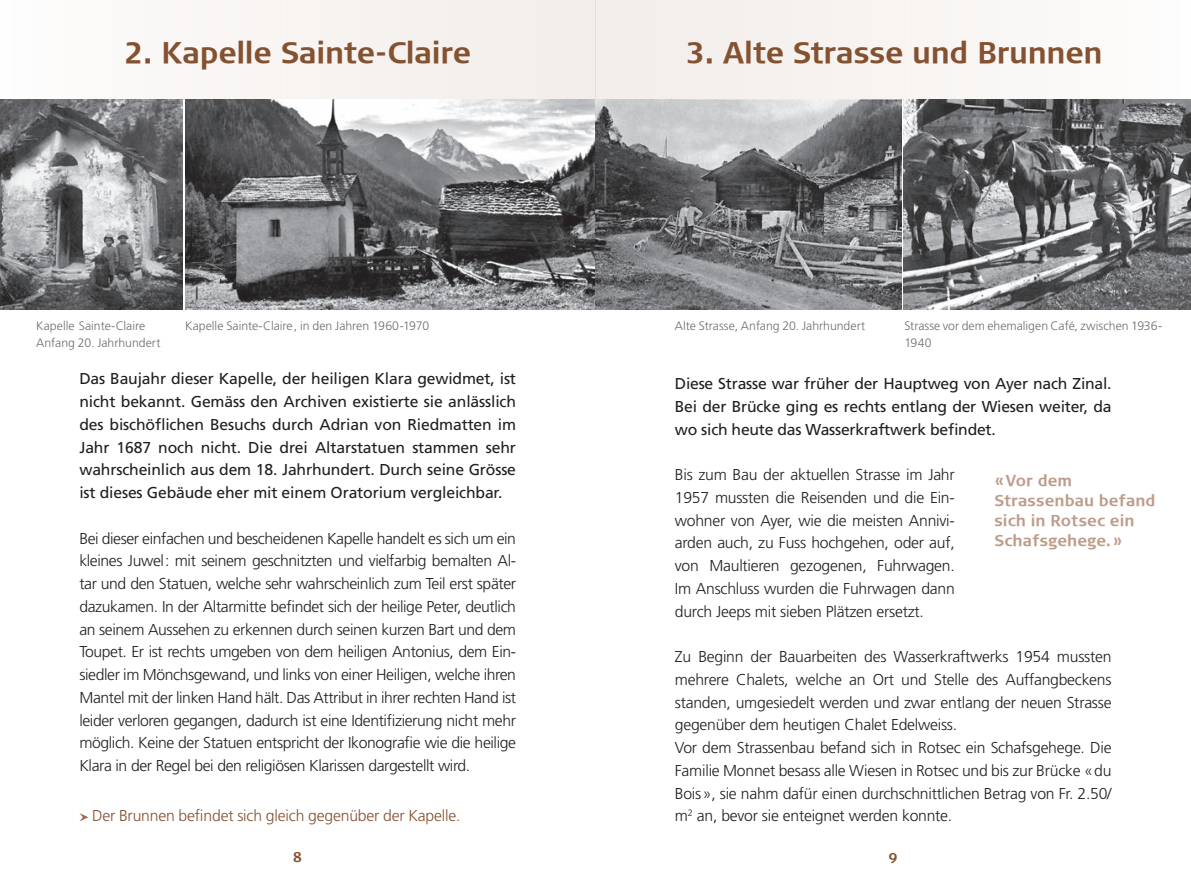
<style>
.page{position:relative;width:1191px;height:893px;background:#fff}
.page>*{position:absolute;margin:0;border:0;box-sizing:border-box;transform-origin:0 0}
.t1{font:700 29.75px "Signa Column";letter-spacing:-.01em;color:#845131}
.t2{font:300 15.75px/22.8px "Frutiger LT Std";letter-spacing:-.015em;color:#231f20;text-align:justify}
.t3{font:15.75px/22.8px "Frutiger LT Std";letter-spacing:-.01em;color:#231f20;text-align:justify}
.t4{font:700 15.75px/20.1px "Signa Column";letter-spacing:.005em;color:#be9c8a}
.t5{font:300 15.75px "Frutiger LT Std";letter-spacing:-.01em;color:#845131}
.t6{font:700 14px "Signa Column";color:#845131}
.t7{font:300 12.25px/16.6px "Frutiger LT Std";color:#6c6d70}
</style>
<div class="page">
<div style="left:0;top:0;width:595px;height:99px;background:#f7f4f2"></div>
<svg style="left:79px;top:813px;width:9px;height:8px"></svg>
<img style="left:185px;top:99px;width:716px;height:210px">
<img style="left:0;top:99px;width:183px;height:210px">
<div style="left:595px;top:0;width:596px;height:99px;background:#f7f4f2"></div>
<img style="left:903px;top:99px;width:288px;height:210px">
<h1 class="t1" style="left:124px;top:36px;width:348px">2. Kapelle Sainte-Claire</h1>
<h1 class="t1" style="left:686px;top:36px;width:418px">3. Alte Strasse und Brunnen</h1>
<p class="t7" style="left:36px;top:318px;width:110px">Kapelle Sainte-Claire</p>
<p class="t7" style="left:185px;top:318px;width:246px">Kapelle Sainte-Claire, in den Jahren 1960-1970</p>
<p class="t7" style="left:36px;top:335px;width:126px">Anfang 20. Jahrhundert</p>
<p class="t7" style="left:675px;top:318px;width:192px">Alte Strasse, Anfang 20. Jahrhundert</p>
<p class="t7" style="left:904px;top:318px;width:259px">Strasse vor dem ehemaligen Café, zwischen 1936-<br>1940</p>
<p class="t3" style="left:79px;top:368px;width:438px">Das Baujahr dieser Kapelle, der heiligen Klara gewidmet, ist nicht bekannt. Gemäss den Archiven existierte sie anlässlich des bischöflichen Besuchs durch Adrian von Riedmatten im Jahr 1687 noch nicht. Die drei Altarstatuen stammen sehr wahrscheinlich aus dem 18. Jahrhundert. Durch seine Grösse ist dieses Gebäude eher mit einem Oratorium vergleichbar.</p>
<p class="t2" style="left:79px;top:527px;width:438px">Bei dieser einfachen und bescheidenen Kapelle handelt es sich um ein kleines Juwel: mit seinem geschnitzten und vielfarbig bemalten Al&shy;tar und den Statuen, welche sehr wahrscheinlich zum Teil erst später dazukamen. In der Altarmitte befindet sich der heilige Peter, deutlich an seinem Aussehen zu erkennen durch seinen kurzen Bart und dem Toupet. Er ist rechts umgeben von dem heiligen Antonius, dem Ein&shy;siedler im Mönchsgewand, und links von einer Heiligen, welche ihren Mantel mit der linken Hand hält. Das Attribut in ihrer rechten Hand ist leider verloren gegangen, dadurch ist eine Identifizierung nicht mehr möglich. Keine der Statuen entspricht der Ikonografie wie die heilige Klara in der Regel bei den religiösen Klarissen dargestellt wird.</p>
<p class="t5" style="left:92px;top:807px;width:370px">Der Brunnen befindet sich gleich gegenüber der Kapelle.</p>
<p class="t3" style="left:675px;top:372px;width:438px">Diese Strasse war früher der Hauptweg von Ayer nach Zinal.<br>Bei der Brücke ging es rechts entlang der Wiesen weiter, da wo sich heute das Wasserkraftwerk befindet.</p>
<p class="t2" style="left:675px;top:464px;width:281px">Bis zum Bau der aktuellen Strasse im Jahr 1957 mussten die Reisenden und die Ein&shy;wohner von Ayer, wie die meisten Annivi&shy;arden auch, zu Fuss hochgehen, oder auf, von Maultieren gezogenen, Fuhrwagen.<br>Im Anschluss wurden die Fuhrwagen dann durch Jeeps mit sieben Plätzen ersetzt.</p>
<p class="t2" style="left:675px;top:646px;width:438px;text-align:left">Zu Beginn der Bauarbeiten des Wasserkraftwerks 1954 mussten mehrere Chalets, welche an Ort und Stelle des Auffangbeckens standen, umgesiedelt werden und zwar entlang der neuen Strasse gegenüber dem heutigen Chalet Edelweiss.<br>Vor dem Strassenbau befand sich in Rotsec ein Schafsgehege. Die Familie Monnet besass alle Wiesen in Rotsec und bis zur Brücke «du Bois», sie nahm dafür einen durchschnittlichen Betrag von Fr. 2.50/ m<sup>2</sup> an, bevor sie enteignet werden konnte.</p>
<p class="t4" style="left:994px;top:470px;width:163px">«Vor dem<br>Strassenbau befand sich in Rotsec ein<br>Schafsgehege.»</p>
<p class="t6" style="left:293px;top:849px;width:10px">8</p>
<p class="t6" style="left:888px;top:850px;width:10px">9</p>
</div>
